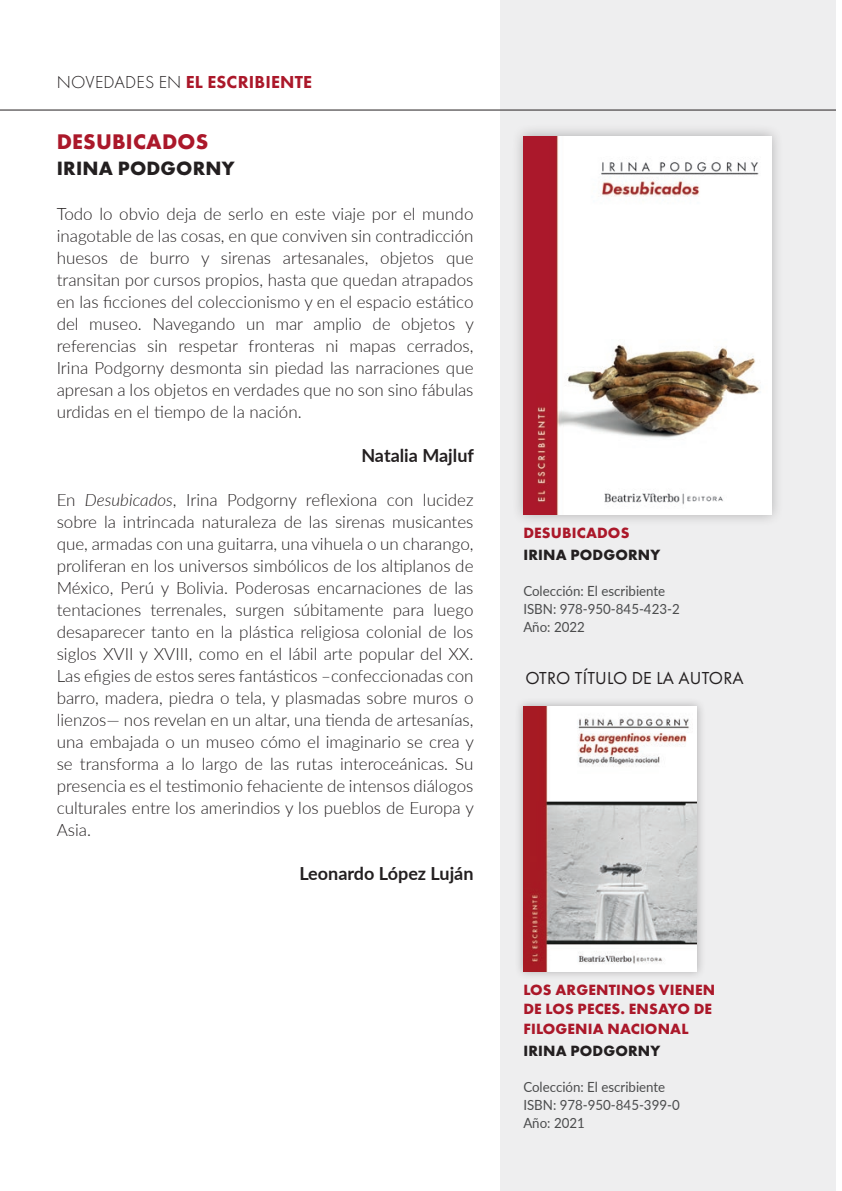
<style>
.page{position:relative;width:842px;height:1191px;background:#fff}
.page>*{position:absolute;margin:0;border:0;box-sizing:border-box;transform-origin:0 0}
.t1{font:700 22px "Futura PT";letter-spacing:.01em;color:#ab182a}
.t2{font:700 20px "Futura PT";letter-spacing:.01em;color:#231f20}
.t3{font:700 18px "Lato";color:#231f20}
.t4{font:800 18px "Futura PT";letter-spacing:.01em;color:#ab182a}
.t5{font:18px "Futura PT";letter-spacing:.01em;color:#231f20}
.t6{font:300 17px/22px "Lato";color:#231f20;text-align:justify}
.t7{font:700 15.4px/19.6px "Futura PT";letter-spacing:.01em;color:#ab182a}
.t8{font:700 15.4px "Futura PT";letter-spacing:.01em;color:#231f20}
.t9{font:14px/18px "Lato";color:#4b4c4d;scale:.95 1}
.s1{font-weight:300;color:#231f20}
.s2{font-style:italic}
</style>
<div class="page">
<div style="left:501px;top:0;width:341px;height:1191px;background:#eeeeef"></div>
<hr style="left:0;top:110px;width:842px;height:1px;background:#231f20">
<div style="left:511px;top:124px;width:272px;height:403px;background:#231f20;opacity:.3"></div>
<img style="left:523px;top:136px;width:248px;height:379px">
<div style="left:514px;top:697px;width:192px;height:283px;background:#231f20;opacity:.3"></div>
<img style="left:523px;top:706px;width:174px;height:265px">
<div style="left:836px;top:0;width:6px;height:1191px;background:#fff"></div>
<p class="t4" style="left:57px;top:71px;width:257px"><span class="s1">NOVEDADES EN</span> EL ESCRIBIENTE</p>
<p class="t1" style="left:57px;top:127px;width:153px">DESUBICADOS</p>
<p class="t2" style="left:57px;top:155px;width:179px">IRINA PODGORNY</p>
<p class="t6" style="left:57px;top:202px;width:419px">Todo lo obvio deja de serlo en este viaje por el mundo inagotable de las cosas, en que conviven sin contradicción huesos de burro y sirenas artesanales, objetos que transitan por cursos propios, hasta que quedan atrapados en las ficciones del coleccionismo y en el espacio estático del museo. Navegando un mar amplio de objetos y referencias sin respetar fronteras ni mapas cerrados, Irina Podgorny desmonta sin piedad las narraciones que apresan a los objetos en verdades que no son sino fábulas urdidas en el tiempo de la nación.</p>
<p class="t3" style="left:361px;top:442px;width:114px">Natalia Majluf</p>
<p class="t6" style="left:57px;top:488px;width:419px">En <span class="s2">Desubicados</span>, Irina Podgorny reflexiona con lucidez sobre la intrincada naturaleza de las sirenas musicantes que, armadas con una guitarra, una vihuela o un charango, proliferan en los universos simbólicos de los altiplanos de México, Perú y Bolivia. Poderosas encarnaciones de las tentaciones terrenales, surgen súbitamente para luego desaparecer tanto en la plástica religiosa colonial de los siglos XVII y XVIII, como en el lábil arte popular del XX.<br>Las efigies de estos seres fantásticos –confeccionadas con barro, madera, piedra o tela, y plasmadas sobre muros o lienzos— nos revelan en un altar, una tienda de artesanías, una embajada o un museo cómo el imaginario se crea y se transforma a lo largo de las rutas interoceánicas. Su presencia es el testimonio fehaciente de intensos diálogos culturales entre los amerindios y los pueblos de Europa y Asia.</p>
<p class="t3" style="left:299px;top:860px;width:176px">Leonardo López Luján</p>
<p class="t7" style="left:523px;top:522px;width:108px">DESUBICADOS</p>
<p class="t8" style="left:523px;top:545px;width:138px">IRINA PODGORNY</p>
<p class="t9" style="left:523px;top:581px;width:166px">Colección: El escribiente<br>ISBN: 978-950-845-423-2<br>Año: 2022</p>
<p class="t5" style="left:525px;top:667px;width:220px">OTRO TÍTULO DE LA AUTORA</p>
<p class="t7" style="left:523px;top:979px;width:193px">LOS ARGENTINOS VIENEN<br>DE LOS PECES. ENSAYO DE<br>FILOGENIA NACIONAL</p>
<p class="t8" style="left:523px;top:1040px;width:138px">IRINA PODGORNY</p>
<p class="t9" style="left:523px;top:1077px;width:166px">Colección: El escribiente<br>ISBN: 978-950-845-399-0<br>Año: 2021</p>
</div>
